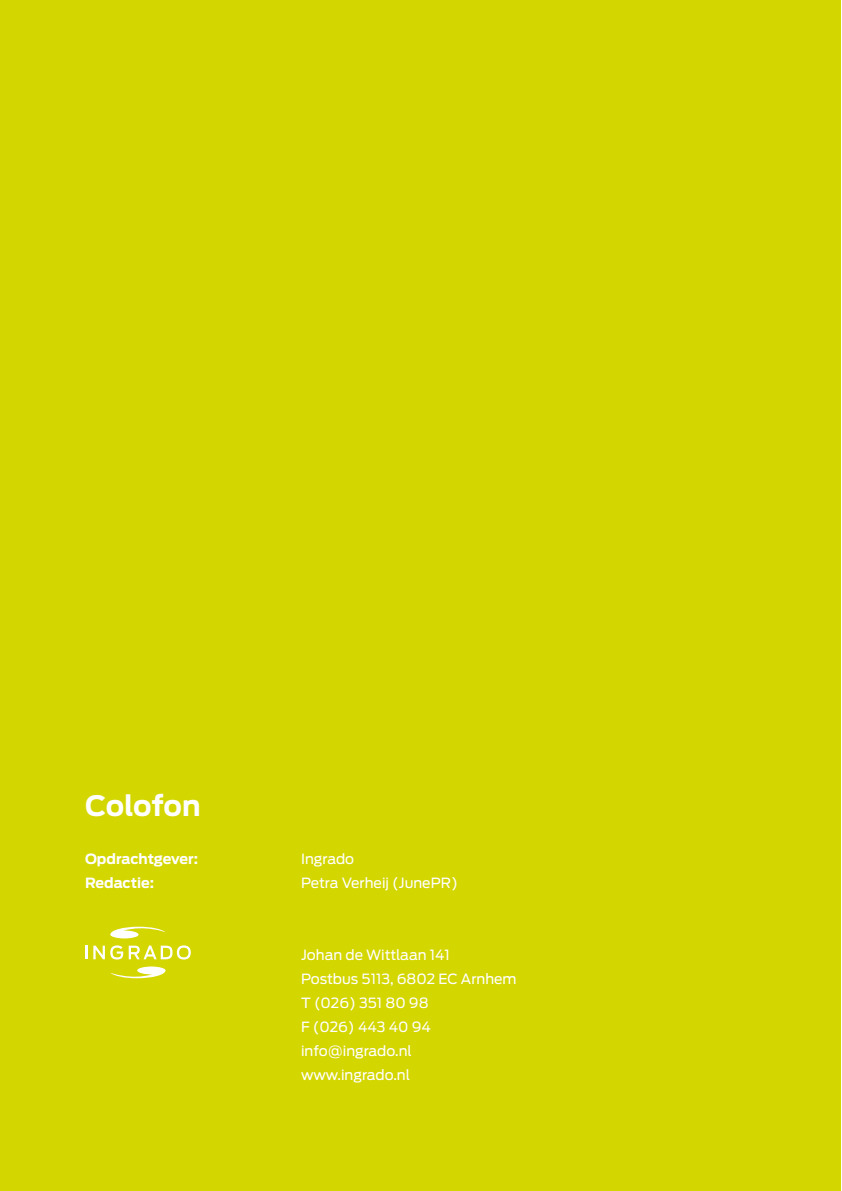
<style>
.page{position:relative;width:842px;height:1191px;background:#fff}
.page>*{position:absolute;margin:0;border:0;box-sizing:border-box;transform-origin:0 0}
.t1{font:700 28px "Antenna";letter-spacing:-.01em;color:#fff}
.t2{font:14px/24px "Antenna";color:#fff}
.t3{font:700 14px "Antenna";color:#fff}
</style>
<div class="page">
<div style="left:0;top:1px;width:840px;height:1190px;background:#d4d600"></div>
<svg style="left:110px;top:926px;width:55px;height:12px"></svg>
<svg style="left:110px;top:966px;width:56px;height:12px"></svg>
<svg style="left:85px;top:945px;width:2px;height:14px"></svg>
<svg style="left:93px;top:945px;width:30px;height:14px"></svg>
<svg style="left:129px;top:945px;width:62px;height:14px"></svg>
<h1 class="t1" style="left:85px;top:789px;width:117px">Colofon</h1>
<p class="t3" style="left:85px;top:851px;width:115px">Opdrachtgever:</p>
<p class="t2" style="left:301px;top:847px;width:55px">Ingrado</p>
<p class="t3" style="left:85px;top:875px;width:71px">Redactie:</p>
<p class="t2" style="left:301px;top:871px;width:158px">Petra Verheij (JunePR)</p>
<p class="t2" style="left:301px;top:943px;width:217px">Johan de Wittlaan 141<br>Postbus 5113, 6802 EC Arnhem<br>T (026) 351 80 98<br>F (026) 443 40 94 info@ingrado.nl www.ingrado.nl</p>
</div>
